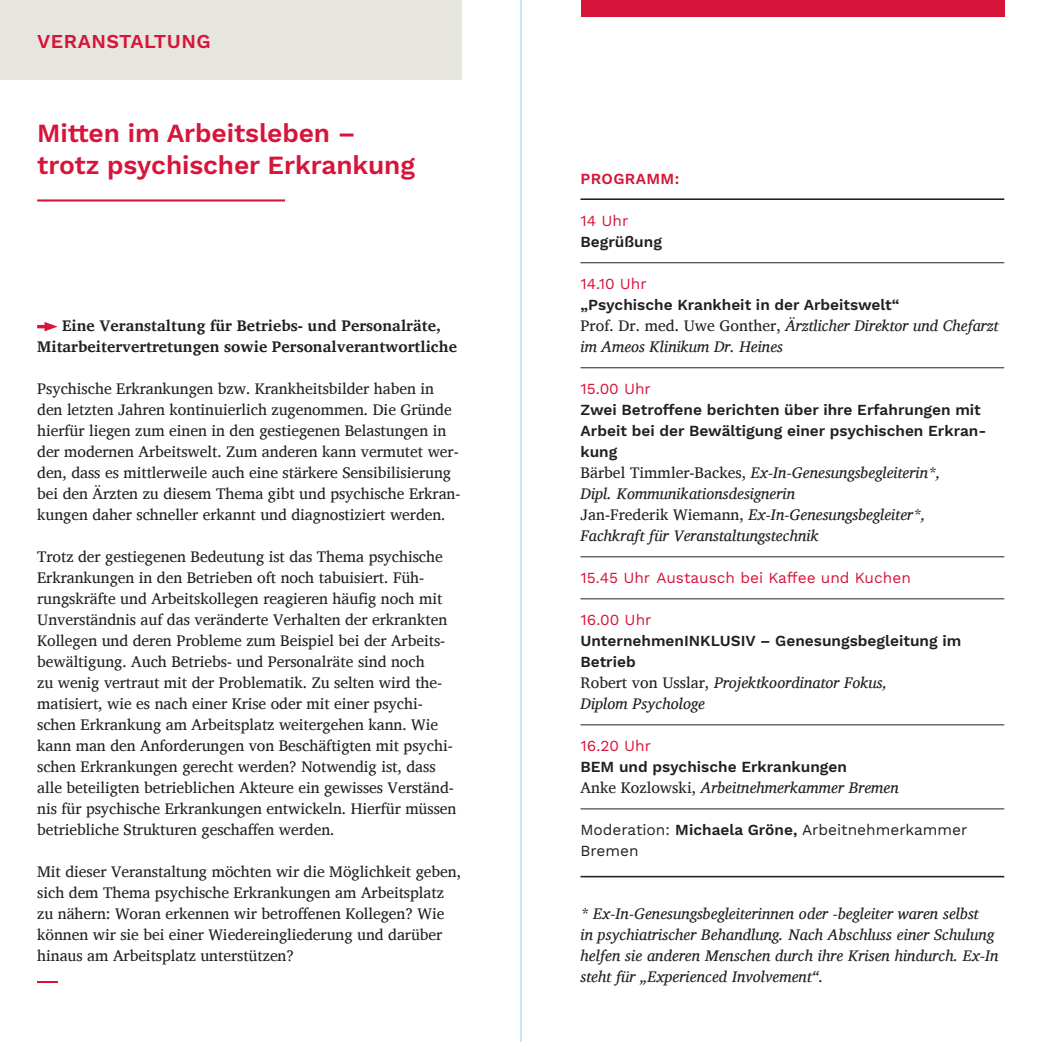
<style>
.page{position:relative;width:1042px;height:1042px;background:#fff}
.page>*{position:absolute;margin:0;border:0;box-sizing:border-box;transform-origin:0 0}
.t1{font:600 26.25px/31.5px "Work Sans";letter-spacing:-.005em;color:#d71439}
.t2{font:600 19.6px "Work Sans";letter-spacing:.025em;color:#d71439}
.t3{font:15.75px/21px "Charis SIL";letter-spacing:-.005em;color:#231f20}
.t4{font:italic 15.75px/21px "Charis SIL";letter-spacing:.005em;color:#231f20}
.t5{font:700 15.75px/21px "Charis SIL";color:#231f20;text-align:center}
.t6{font:600 15.4px/21px "Work Sans";color:#231f20}
.t7{font:15.4px "Work Sans";color:#d71439}
.t8{font:15.4px/21px "Work Sans";color:#231f20}
.t9{font:600 15.4px "Work Sans";letter-spacing:.025em;color:#d71439}
.s1{font-style:normal}
.s2{font-weight:600}
</style>
<div class="page">
<div style="left:0;top:0;width:461px;height:79px;background:#e7e6de"></div>
<div style="left:581px;top:0;width:424px;height:16px;background:#d71439"></div>
<hr style="left:580px;top:198px;width:424px;height:2px;background:#231f20">
<hr style="left:580px;top:262px;width:424px;height:1px;background:#231f20">
<hr style="left:580px;top:367px;width:424px;height:1px;background:#231f20">
<hr style="left:580px;top:556px;width:424px;height:1px;background:#231f20">
<hr style="left:580px;top:598px;width:424px;height:1px;background:#231f20">
<hr style="left:580px;top:724px;width:424px;height:1px;background:#231f20">
<hr style="left:580px;top:808px;width:424px;height:1px;background:#231f20">
<hr style="left:580px;top:876px;width:424px;height:1px;background:#231f20">
<svg style="left:37px;top:322px;width:20px;height:9px"></svg>
<hr style="left:37px;top:980px;width:21px;height:2px;background:#d71439">
<hr style="left:37px;top:199px;width:248px;height:2px;background:#d71439">
<hr style="left:520px;top:0;width:1px;height:1042px;background:#00aeef">
<p class="t2" style="left:37px;top:30px;width:175px">VERANSTALTUNG</p>
<h1 class="t1" style="left:37px;top:119px;width:379px">Mitten im Arbeitsleben – trotz psychischer Erkrankung</h1>
<p class="t5" style="left:37px;top:315px;width:421px">Eine Veranstaltung für Betriebs- und Personalräte,<br>Mitarbeitervertretungen sowie Personalverantwortliche</p>
<p class="t3" style="left:37px;top:378px;width:425px">Psychische Erkrankungen bzw. Krankheitsbilder haben in den letzten Jahren kontinuierlich zugenommen. Die Gründe hierfür liegen zum einen in den gestiegenen Belastungen in der modernen Arbeitswelt. Zum anderen kann vermutet wer&shy;den, dass es mittlerweile auch eine stärkere Sensibilisierung bei den Ärzten zu diesem Thema gibt und psychische Erkran&shy;kungen daher schneller erkannt und diagnostiziert werden.</p>
<p class="t3" style="left:37px;top:546px;width:421px">Trotz der gestiegenen Bedeutung ist das Thema psychische Erkrankungen in den Betrieben oft noch tabuisiert. Füh&shy;rungskräfte und Arbeitskollegen reagieren häufig noch mit Unverständnis auf das veränderte Verhalten der erkrankten Kollegen und deren Probleme zum Beispiel bei der Arbeits&shy;bewältigung. Auch Betriebs- und Personalräte sind noch<br>zu wenig vertraut mit der Problematik. Zu selten wird the&shy;matisiert, wie es nach einer Krise oder mit einer psychi&shy;schen Erkrankung am Arbeitsplatz weitergehen kann. Wie kann man den Anforderungen von Beschäftigten mit psychi&shy;schen Erkrankungen gerecht werden? Notwendig ist, dass alle beteiligten betrieblichen Akteure ein gewisses Verständ&shy;nis für psychische Erkrankungen entwickeln. Hierfür müssen betriebliche Strukturen geschaffen werden.</p>
<p class="t3" style="left:37px;top:861px;width:425px">Mit dieser Veranstaltung möchten wir die Möglichkeit geben, sich dem Thema psychische Erkrankungen am Arbeitsplatz zu nähern: Woran erkennen wir betroffenen Kollegen? Wie können wir sie bei einer Wiedereingliederung und darüber hinaus am Arbeitsplatz unterstützen?</p>
<p class="t9" style="left:580px;top:170px;width:100px">PROGRAMM:</p>
<p class="t7" style="left:580px;top:212px;width:49px">14 Uhr</p>
<p class="t6" style="left:580px;top:232px;width:83px">Begrüßung</p>
<p class="t7" style="left:580px;top:275px;width:68px">14.10 Uhr</p>
<p class="t6" style="left:580px;top:295px;width:321px">„Psychische Krankheit in der Arbeitswelt“</p>
<p class="t4" style="left:580px;top:315px;width:419px"><span class="s1">Prof. Dr. med. Uwe Gonther,</span> Ärztlicher Direktor und Chefarzt im Ameos Klinikum Dr. Heines</p>
<p class="t7" style="left:580px;top:380px;width:72px">15.00 Uhr</p>
<p class="t6" style="left:580px;top:400px;width:407px">Zwei Betroffene berichten über ihre Erfahrungen mit<br>Arbeit bei der Bewältigung einer psychischen Erkran&shy;kung</p>
<p class="t4" style="left:580px;top:462px;width:361px"><span class="s1">Bärbel Timmler-Backes,</span> Ex-In-Genesungsbegleiterin*, Dipl. Kommunikationsdesignerin<br><span class="s1">Jan-Frederik Wiemann,</span> Ex-In-Genesungsbegleiter*, Fachkraft für Veranstaltungstechnik</p>
<p class="t7" style="left:580px;top:569px;width:332px">15.45 Uhr Austausch bei Kaffee und Kuchen</p>
<p class="t7" style="left:580px;top:611px;width:72px">16.00 Uhr</p>
<p class="t6" style="left:580px;top:631px;width:382px">UnternehmenINKLUSIV – Genesungsbegleitung im<br>Betrieb</p>
<p class="t4" style="left:580px;top:672px;width:308px"><span class="s1">Robert von Usslar,</span> Projektkoordinator Fokus,<br>Diplom Psychologe</p>
<p class="t7" style="left:580px;top:737px;width:72px">16.20 Uhr</p>
<p class="t6" style="left:580px;top:757px;width:268px">BEM und psychische Erkrankungen</p>
<p class="t4" style="left:580px;top:777px;width:320px"><span class="s1">Anke Kozlowski,</span> Arbeitnehmerkammer Bremen</p>
<p class="t8" style="left:580px;top:820px;width:388px">Moderation: <span class="s2">Michaela Gröne,</span> Arbeitnehmerkammer<br>Bremen</p>
<p class="t4" style="left:580px;top:903px;width:420px">* Ex-In-Genesungsbegleiterinnen oder -begleiter waren selbst<br>in psychiatrischer Behandlung. Nach Abschluss einer Schulung helfen sie anderen Menschen durch ihre Krisen hindurch. Ex-In steht für „Experienced Involvement“.</p>
</div>
